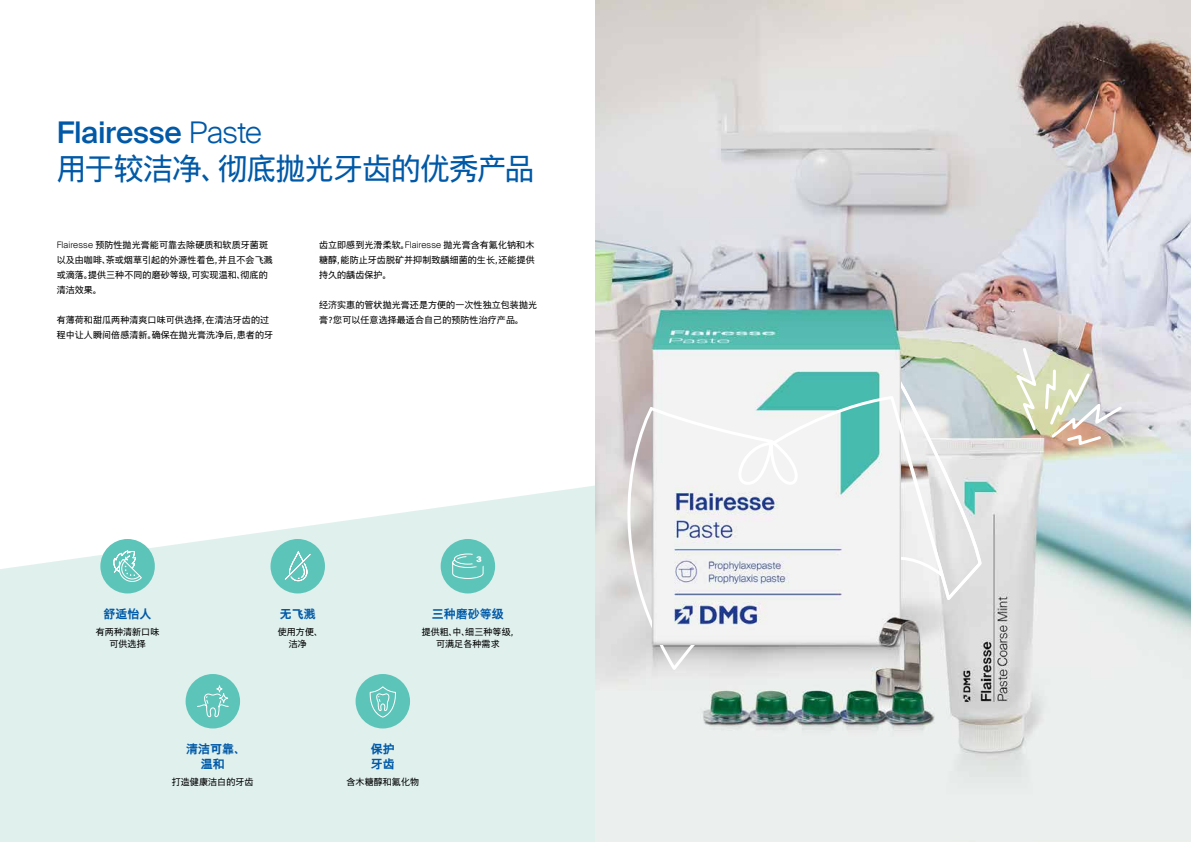
<style>
.page{position:relative;width:1191px;height:842px;background:#fff}
.page>*{position:absolute;margin:0;border:0;box-sizing:border-box;transform-origin:0 0}
.t1{font:30px "DTL Caspari Global";letter-spacing:-.02em;color:#0059a7}
.t2{font:500 30px "Suisse Intl";letter-spacing:-.005em;color:#0059a7}
.t3{font:700 12px/15px "DTL Caspari Global";color:#0059a7;text-align:center}
.t4{font:9px/15px "DTL Caspari Global";letter-spacing:.01em;color:#000}
.t5{font:900 7.8px "Suisse Intl";color:#fff}
.s1{font-weight:300}
.s2{font-family:"Suisse Intl";font-weight:300}
</style>
<div class="page">
<svg style="left:0;top:486px;width:595px;height:356px;background:#e2f1ef"></svg>
<img style="left:595px;top:0;width:596px;height:842px">
<div style="left:270px;top:539px;width:55px;height:54px;background:#5dc4b9;border-radius:50%"></div>
<svg style="left:284px;top:551px;width:27px;height:30px"></svg>
<svg style="left:588px;top:0;width:395px;height:668px;background:#dad9d8"></svg>
<img style="left:1011px;top:346px;width:113px;height:101px">
<img style="left:652px;top:605px;width:248px;height:39px">
<svg style="left:648px;top:0;width:335px;height:605px"></svg>
<div style="left:100px;top:539px;width:55px;height:54px;background:#5dc4b9;border-radius:50%"></div>
<svg style="left:103px;top:530px;width:49px;height:54px"></svg>
<div style="left:440px;top:539px;width:55px;height:54px;background:#5dc4b9;border-radius:50%"></div>
<svg style="left:452px;top:553px;width:32px;height:26px"></svg>
<div style="left:471px;top:551px;width:16px;height:16px;background:#5dc4b9;border-radius:50%"></div>
<div style="left:355px;top:674px;width:55px;height:54px;background:#5dc4b9;border-radius:50%"></div>
<svg style="left:369px;top:686px;width:27px;height:32px"></svg>
<div style="left:186px;top:674px;width:54px;height:54px;background:#5dc4b9;border-radius:50%"></div>
<svg style="left:197px;top:685px;width:32px;height:32px"></svg>
<h1 class="t2" style="left:57px;top:115px;width:207px">Flairesse <span class="s1">Paste</span></h1>
<h1 class="t1" style="left:57px;top:151px;width:479px">用于较洁净、彻底抛光牙齿的优秀产品</h1>
<p class="t4" style="left:57px;top:238px;width:217px"><span class="s2">Flairesse</span> 预防性抛光膏能可靠去除硬质和软质牙菌斑以及由咖啡、茶或烟草引起的外源性着色，并且不会飞溅或滴落。提供三种不同的磨砂等级，可实现温和、彻底的清洁效果。</p>
<p class="t4" style="left:57px;top:313px;width:218px">有薄荷和甜瓜两种清爽口味可供选择，在清洁牙齿的过程中让人瞬间倍感清新。确保在抛光膏洗净后，患者的牙</p>
<p class="t4" style="left:319px;top:238px;width:217px;text-align:justify">齿立即感到光滑柔软。<span class="s2">Flairesse</span> 抛光膏含有氟化钠和木糖醇，能防止牙齿脱矿并抑制致龋细菌的生长，还能提供持久的龋齿保护。</p>
<p class="t4" style="left:319px;top:298px;width:220px">经济实惠的管状抛光膏还是方便的一次性独立包装抛光膏？您可以任意选择最适合自己的预防性治疗产品。</p>
<p class="t5" style="left:476px;top:555px;width:7px">3</p>
<h2 class="t3" style="left:104px;top:606px;width:50px">舒适怡人</h2>
<p class="t4" style="left:96px;top:626px;width:65px;line-height:12px;text-align:center">有两种清新口味可供选择</p>
<h2 class="t3" style="left:280px;top:606px;width:38px">无飞溅</h2>
<p class="t4" style="left:278px;top:626px;width:46px;line-height:12px;text-align:center">使用方便、洁净</p>
<h2 class="t3" style="left:432px;top:606px;width:73px">三种磨砂等级</h2>
<p class="t4" style="left:422px;top:626px;width:99px;line-height:12px;text-align:center">提供粗、中、细三种等级，可满足各种需求</p>
<h2 class="t3" style="left:186px;top:741px;width:61px">清洁可靠、温和</h2>
<p class="t4" style="left:172px;top:775px;width:83px">打造健康洁白的牙齿</p>
<h2 class="t3" style="left:371px;top:741px;width:25px;text-align:left">保护牙齿</h2>
<p class="t4" style="left:346px;top:775px;width:74px">含木糖醇和氟化物</p>
</div>
